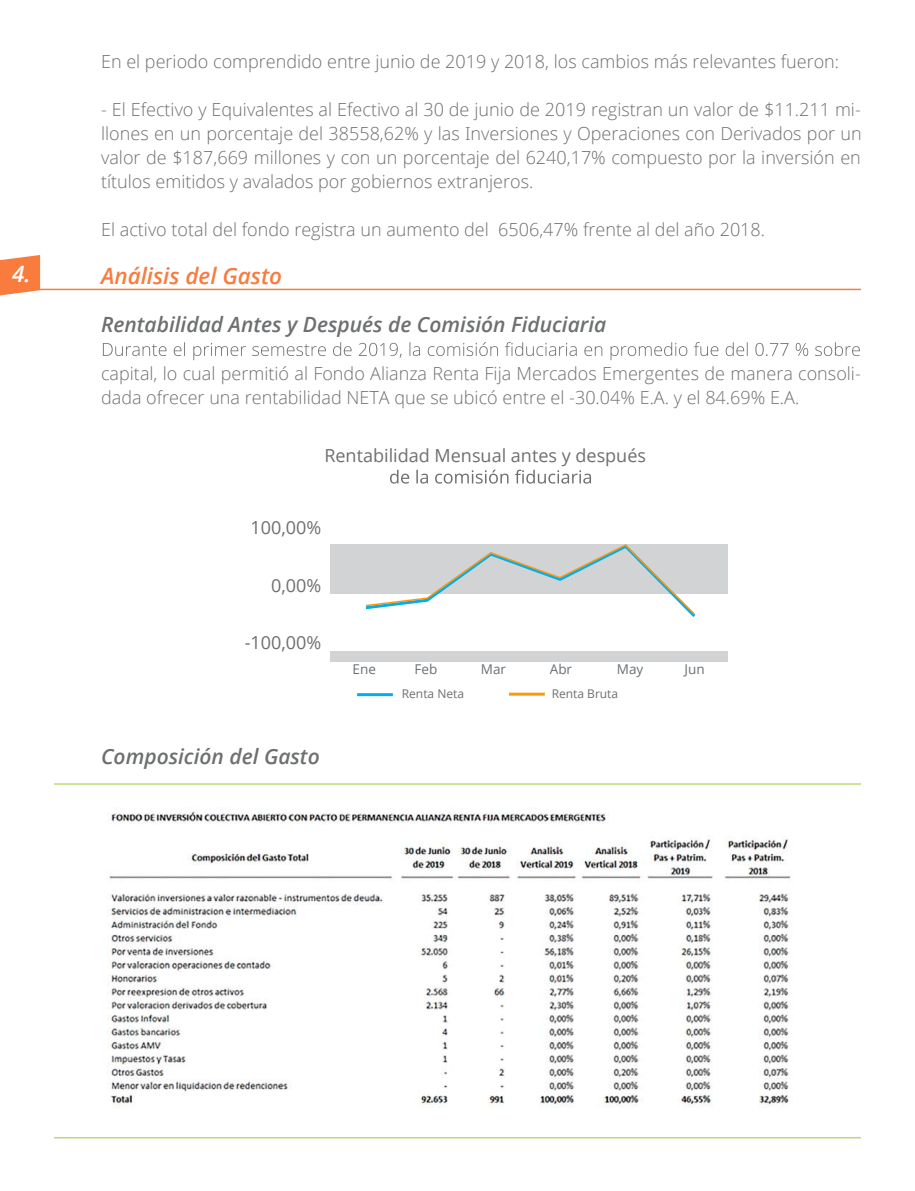
<style>
.page{position:relative;width:915px;height:1191px;background:#fff}
.page>*{position:absolute;margin:0;border:0;box-sizing:border-box;transform-origin:0 0}
.t1{font:italic 600 22.5px "Open Sans";color:#f97b3e}
.t2{font:italic 600 22.5px "Open Sans";color:#fff}
.t3{font:italic 600 21px "Open Sans";color:#6d6f71}
.t4{font:300 18px/24px "Open Sans";color:#6d6f71;text-align:justify}
.t5{font:18px "Open Sans";color:#6d6f71}
.t6{font:13.5px "Open Sans";color:#6d6f71}
.t7{font:12px "Open Sans";color:#6d6f71}
</style>
<div class="page">
<svg style="left:103px;top:342px;width:756px;height:18px"></svg>
<hr style="left:54px;top:783px;width:806px;height:1px;background:#bdd875">
<img style="left:108px;top:807px;width:683px;height:301px">
<hr style="left:54px;top:1137px;width:806px;height:1px;background:#bdd875">
<svg style="left:0;top:255px;width:40px;height:40px;background:#f98a54"></svg>
<hr style="left:40px;top:289px;width:820px;height:1px;background:#f97b3e">
<div style="left:330px;top:544px;width:397px;height:50px;background:#d1d3d4"></div>
<svg style="left:390px;top:469px;width:201px;height:14px"></svg>
<div style="left:330px;top:651px;width:397px;height:11px;background:#d1d3d4"></div>
<hr style="left:357px;top:693px;width:36px;height:3px;background:#00afe9">
<svg style="left:365px;top:544px;width:331px;height:73px"></svg>
<hr style="left:509px;top:692px;width:35px;height:3px;background:#fc9712">
<p class="t2" style="left:12px;top:258px;width:20px">4.</p>
<p class="t4" style="left:101px;top:49px;width:739px">En el periodo comprendido entre junio de 2019 y 2018, los cambios más relevantes fueron:</p>
<p class="t4" style="left:101px;top:97px;width:762px">- El Efectivo y Equivalentes al Efectivo al 30 de junio de 2019 registran un valor de $11.211 mi&shy;llones en un porcentaje del 38558,62% y las Inversiones y Operaciones con Derivados por un valor de $187,669 millones y con un porcentaje del 6240,17% compuesto por la inversión en títulos emitidos y avalados por gobiernos extranjeros.</p>
<p class="t4" style="left:101px;top:217px;width:665px">El activo total del fondo registra un aumento del 6506,47% frente al del año 2018.</p>
<p class="t1" style="left:101px;top:260px;width:182px">Análisis del Gasto</p>
<p class="t3" style="left:101px;top:310px;width:506px">Rentabilidad Antes y Después de Comisión Fiduciaria</p>
<p class="t4" style="left:101px;top:361px;width:761px">capital, lo cual permitió al Fondo Alianza Renta Fija Mercados Emergentes de manera consoli&shy;dada ofrecer una rentabilidad NETA que se ubicó entre el -30.04% E.A. y el 84.69% E.A.</p>
<p class="t5" style="left:324px;top:443px;width:323px">Rentabilidad Mensual antes y después</p>
<p class="t5" style="left:250px;top:515px;width:72px">100,00%</p>
<p class="t5" style="left:271px;top:572px;width:52px">0,00%</p>
<p class="t5" style="left:245px;top:629px;width:78px">-100,00%</p>
<p class="t3" style="left:101px;top:742px;width:220px">Composición del Gasto</p>
<p class="t6" style="left:352px;top:660px;width:25px">Ene</p>
<p class="t6" style="left:414px;top:660px;width:24px">Feb</p>
<p class="t6" style="left:480px;top:660px;width:27px">Mar</p>
<p class="t6" style="left:549px;top:660px;width:24px">Abr</p>
<p class="t6" style="left:616px;top:660px;width:28px">May</p>
<p class="t6" style="left:684px;top:660px;width:22px">Jun</p>
<p class="t7" style="left:401px;top:685px;width:64px">Renta Neta</p>
<p class="t7" style="left:551px;top:685px;width:68px">Renta Bruta</p>
</div>
